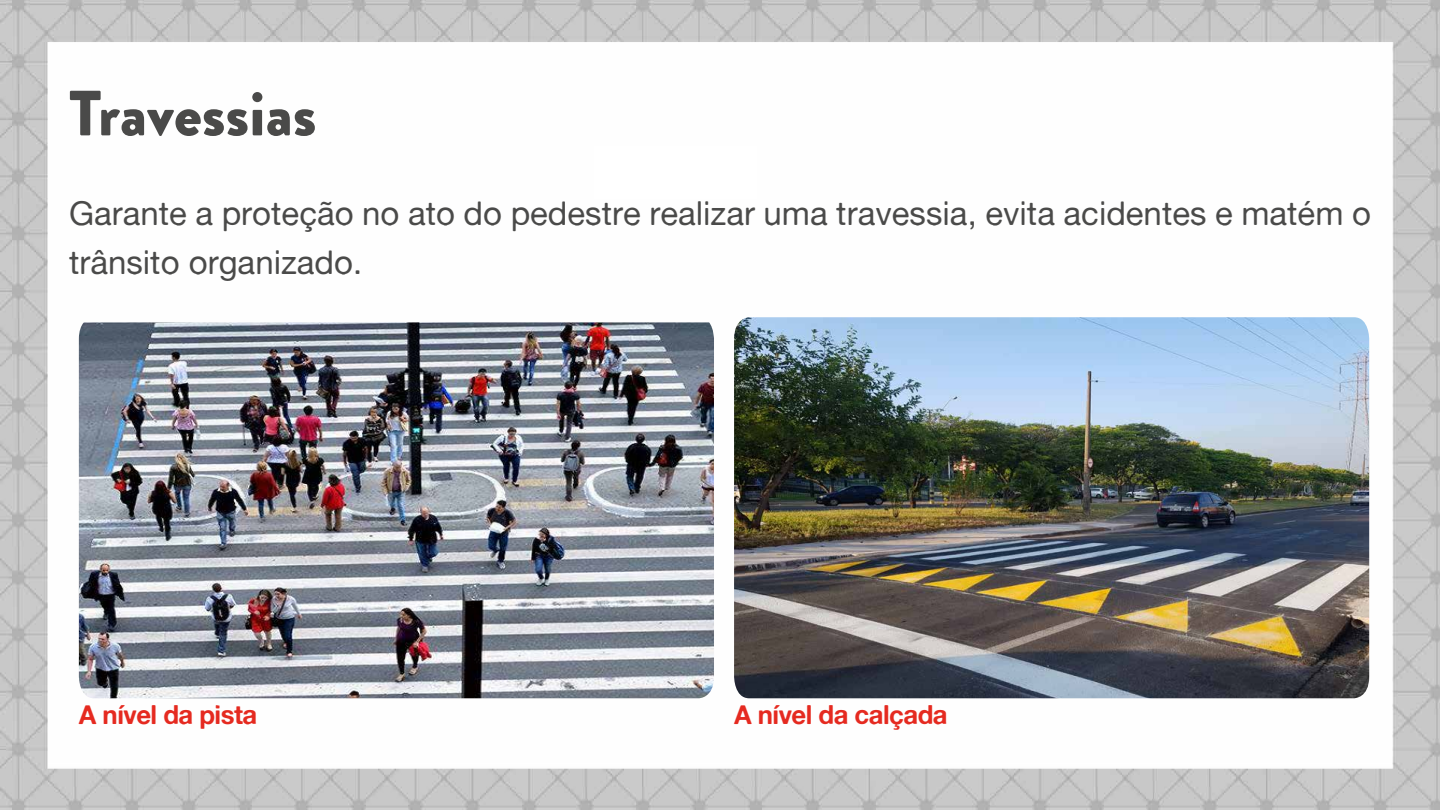
<style>
.page{position:relative;width:1440px;height:810px;background:#fff}
.page>*{position:absolute;margin:0;border:0;box-sizing:border-box;transform-origin:0 0}
.t1{font:900 63.75px "Brandon Grotesque";color:#4a4a49}
.t2{font:33px/48.8px "Alte Haas Grotesk";color:#4a4a49}
.t3{font:26.25px "Alte Haas Grotesk Bold";letter-spacing:-.02em;color:#e52a20}
</style>
<div class="page">
<img style="left:0;top:0;width:1440px;height:810px">
<div style="left:594px;top:146px;width:162px;height:53px;background:#fff"></div>
<img style="left:79px;top:322px;width:635px;height:376px">
<img style="left:734px;top:317px;width:635px;height:381px">
<h1 class="t1" style="left:69px;top:68px;width:249px">Travessias</h1>
<p class="t2" style="left:69px;top:188px;width:1304px">Garante a proteção no ato do pedestre realizar uma travessia, evita acidentes e matém o trânsito organizado.</p>
<p class="t3" style="left:79px;top:698px;width:180px">A nível da pista</p>
<p class="t3" style="left:734px;top:698px;width:215px">A nível da calçada</p>
</div>
